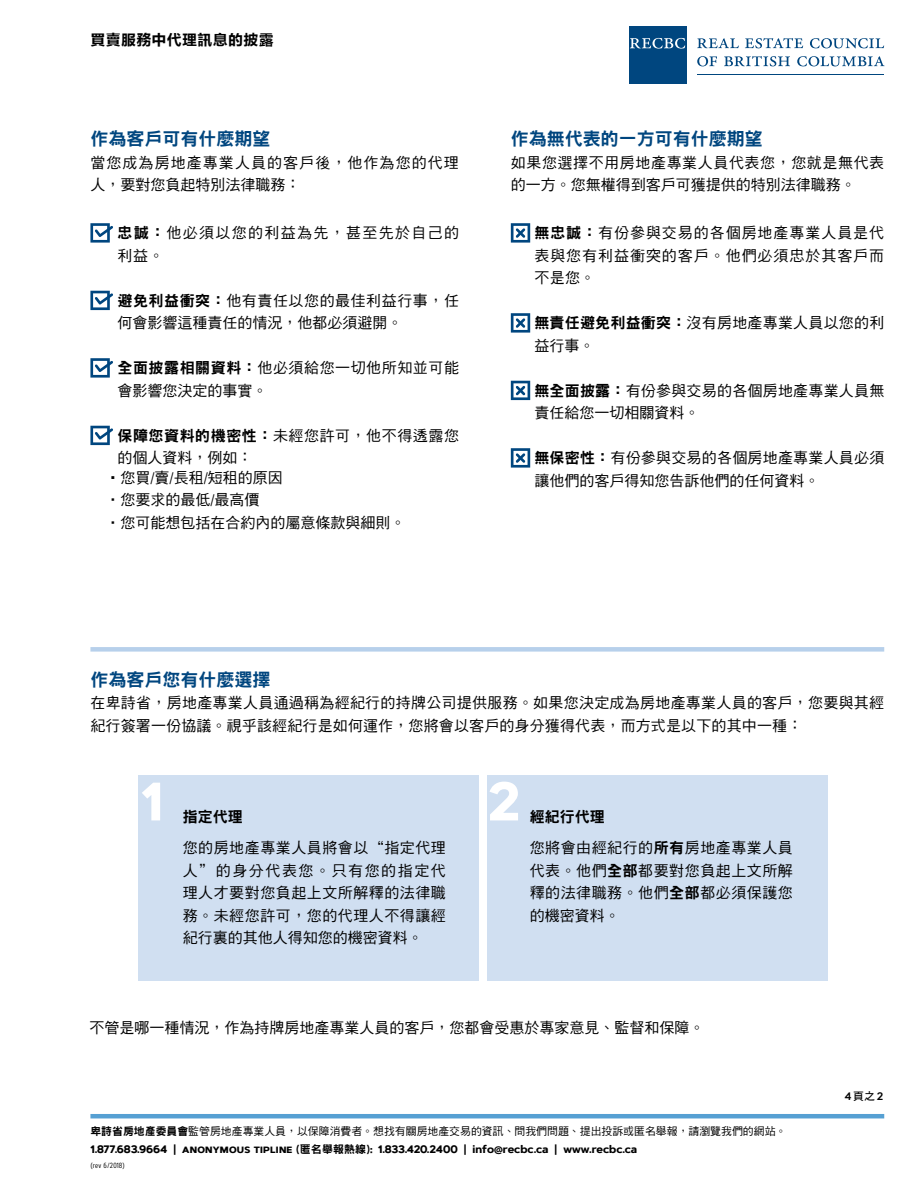
<style>
.page{position:relative;width:918px;height:1188px;background:#fff}
.page>*{position:absolute;margin:0;border:0;box-sizing:border-box;transform-origin:0 0}
.t1{font:700 54px "Artegra Sans";color:#fff}
.t2{font:18px "DF Hei Std W9";color:#00467f}
.t3{font:15px/22.5px "DF Hei Std W5";letter-spacing:.015em;color:#000}
.t4{font:15px/22.5px "DF Hei Std W5";letter-spacing:.035em;color:#000}
.t5{font:15px/22.5px "DF Hei Std W5";letter-spacing:.04em;color:#000}
.t6{font:15px/22.5px "DF Hei Std W5";letter-spacing:.07em;color:#000}
.t7{font:15px/22.5px "DF Hei Std W5";letter-spacing:.09em;color:#000}
.t8{font:15px "FZLTCHK GBK1 0";letter-spacing:.02em;color:#000}
.t9{font:15px "DF Hei Std W9";color:#000}
.t10{font:700 10.8px "Artegra Sans";letter-spacing:-.005em;color:#000}
.t11{font:10.8px "DF Hei Std W5";color:#000}
.t12{font:600 10.8px "Artegra Sans";color:#000}
.t13{font:7.5px "Artegra Sans Condensed";letter-spacing:.02em;color:#000}
.s1{font-family:"DF Hei Std W9"}
.s2{font-weight:600}
.s3{font-family:"Artegra Sans SC"}
.s4{font-family:"DF Hei Std W9";font-weight:400}
.s5{font-family:"DF Hei Std W7";font-weight:400}
</style>
<div class="page">
<hr style="left:90px;top:1114px;width:794px;height:4px;background:#56a0d3">
<div style="left:629px;top:26px;width:58px;height:58px;background:#00467f"></div>
<svg style="left:630px;top:38px;width:55px;height:11px"></svg>
<hr style="left:697px;top:74px;width:187px;height:1px;background:#00467f">
<svg style="left:697px;top:38px;width:42px;height:10px"></svg>
<svg style="left:745px;top:38px;width:58px;height:10px"></svg>
<svg style="left:810px;top:38px;width:74px;height:10px"></svg>
<svg style="left:697px;top:56px;width:20px;height:10px"></svg>
<svg style="left:724px;top:56px;width:66px;height:10px"></svg>
<svg style="left:797px;top:56px;width:88px;height:10px"></svg>
<svg style="left:511px;top:223px;width:19px;height:20px"></svg>
<svg style="left:511px;top:313px;width:19px;height:20px"></svg>
<svg style="left:511px;top:381px;width:19px;height:19px"></svg>
<svg style="left:511px;top:448px;width:19px;height:20px"></svg>
<div style="left:139px;top:776px;width:340px;height:205px;background:#d0dff1"></div>
<div style="left:487px;top:776px;width:341px;height:205px;background:#d0dff1"></div>
<div style="left:90px;top:647px;width:794px;height:5px;background:#b7d0eb"></div>
<svg style="left:90px;top:223px;width:23px;height:20px"></svg>
<svg style="left:90px;top:291px;width:23px;height:19px"></svg>
<svg style="left:90px;top:358px;width:23px;height:20px"></svg>
<svg style="left:90px;top:426px;width:23px;height:19px"></svg>
<p class="t8" style="left:90px;top:32px;width:185px">買賣服務中代理訊息的披露</p>
<p class="t2" style="left:90px;top:129px;width:182px">作為客戶可有什麼期望</p>
<p class="t6" style="left:90px;top:151px;width:370px">當您成為房地產專業人員的客戶後，他作為您的代理人，要對您負起特別法律職務：</p>
<p class="t7" style="left:117px;top:221px;width:343px"><span class="s1">忠誠：</span>他必須以您的利益為先，甚至先於自己的利益。</p>
<p class="t3" style="left:117px;top:289px;width:343px"><span class="s1">避免利益衝突：</span>他有責任以您的最佳利益行事，任何會影響這種責任的情況，他都必須避開。</p>
<p class="t4" style="left:117px;top:356px;width:343px"><span class="s1">全面披露相關資料：</span>他必須給您一切他所知並可能會影響您決定的事實。</p>
<p class="t4" style="left:117px;top:424px;width:343px"><span class="s1">保障您資料的機密性：</span>未經您許可，他不得透露您的個人資料，例如：</p>
<p class="t3" style="left:105px;top:466px;width:179px"><span class="s1">•</span>您買/賣/長租/短租的原因</p>
<p class="t3" style="left:105px;top:488px;width:156px">•您要求的最低/最高價</p>
<p class="t3" style="left:105px;top:511px;width:301px">•您可能想包括在合約內的屬意條款與細則。</p>
<p class="t2" style="left:511px;top:129px;width:253px">作為無代表的一方可有什麼期望</p>
<p class="t5" style="left:511px;top:151px;width:375px">如果您選擇不用房地產專業人員代表您，您就是無代表的一方。您無權得到客戶可獲提供的特別法律職務。</p>
<p class="t3" style="left:534px;top:221px;width:351px;text-align:justify"><span class="s1">無忠誠：</span>有份參與交易的各個房地產專業人員是代表與您有利益衝突的客戶。他們必須忠於其客戶而不是您。</p>
<p class="t3" style="left:534px;top:311px;width:351px"><span class="s1">無責任避免利益衝突：</span>沒有房地產專業人員以您的利益行事。</p>
<p class="t3" style="left:534px;top:379px;width:351px"><span class="s1">無全面披露：</span>有份參與交易的各個房地產專業人員無責任給您一切相關資料。</p>
<p class="t3" style="left:534px;top:446px;width:351px"><span class="s1">無保密性：</span>有份參與交易的各個房地產專業人員必須讓他們的客戶得知您告訴他們的任何資料。</p>
<p class="t2" style="left:90px;top:670px;width:182px">作為客戶您有什麼選擇</p>
<p class="t3" style="left:90px;top:691px;width:795px">在卑詩省，房地產專業人員通過稱為經紀行的持牌公司提供服務。如果您決定成為房地產專業人員的客戶，您要與其經紀行簽署一份協議。視乎該經紀行是如何運作，您將會以客戶的身分獲得代表，而方式是以下的其中一種：</p>
<h1 class="t1" style="left:142px;top:762px;width:23px">1</h1>
<h1 class="t1" style="left:487px;top:762px;width:34px">2</h1>
<p class="t9" style="left:183px;top:808px;width:61px">指定代理</p>
<p class="t3" style="left:183px;top:836px;width:265px;text-align:justify">您的房地產專業人員將會以“指定代理人”的身分代表您。只有您的指定代理人才要對您負起上文所解釋的法律職務。未經您許可，您的代理人不得讓經紀行裏的其他人得知您的機密資料。</p>
<p class="t9" style="left:530px;top:808px;width:76px">經紀行代理</p>
<p class="t3" style="left:530px;top:836px;width:265px;text-align:justify">您將會由經紀行的<span class="s1">所有</span>房地產專業人員代表。他們<span class="s1">全部</span>都要對您負起上文所解釋的法律職務。他們<span class="s1">全部</span>都必須保護您的機密資料。</p>
<p class="t3" style="left:90px;top:1016px;width:617px">不管是哪一種情況，作為持牌房地產專業人員的客戶，您都會受惠於專家意見、監督和保障。</p>
<p class="t11" style="left:90px;top:1125px;width:697px"><span class="s1">卑詩省房地產委員會</span>監管房地產專業人員，以保障消費者。想找有關房地產交易的資訊、問我們問題、提出投訴或匿名舉報，請瀏覽我們的網站。</p>
<p class="t10" style="left:90px;top:1141px;width:548px">1.877.683.9664 <span class="s2">|</span> <span class="s3">ANONYMOUS TIPLINE</span> <span class="s4">(匿名舉報熱線):</span> 1.833.420.2400 <span class="s2">|</span> info@recbc.ca <span class="s2">|</span> www.recbc.ca</p>
<p class="t13" style="left:90px;top:1160px;width:36px">(rev 6/2018)</p>
<p class="t12" style="left:844px;top:1088px;width:40px">4<span class="s5">頁之</span>2</p>
</div>
